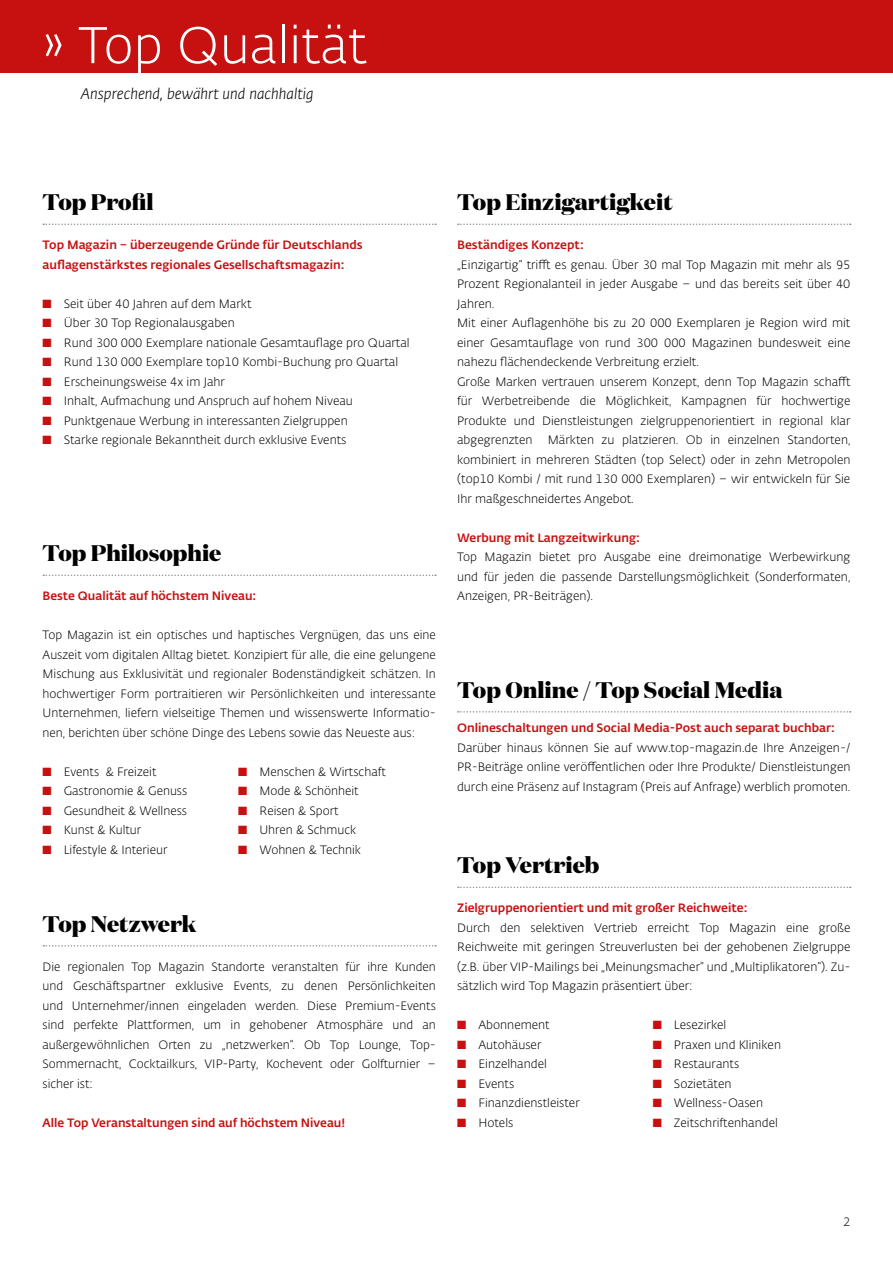
<style>
.page{position:relative;width:893px;height:1263px;background:#fff}
.page>*{position:absolute;margin:0;border:0;box-sizing:border-box;transform-origin:0 0}
.Überschrift{font:300 51px "Fedra Sans Alt Std";color:#fff}
.Überschrift-2{font:800 22.5px "Domaine Display";color:#000}
.Anleser{font:italic 300 15px "Fedra Sans Alt Std";color:#000}
.Anleser-2{font:300 12px/19.5px "Fedra Sans Alt Std";color:#000;text-align:justify}
.Anleser-3{font:500 12px/19.5px "Fedra Sans Alt Std";color:#c61110}
.s1{color:#c61110}
</style>
<div class="page">
<div style="left:0;top:0;width:893px;height:72px;background:#c61110"></div>
<svg style="left:43px;top:224px;width:393px;height:1px"></svg>
<svg style="left:43px;top:575px;width:393px;height:1px"></svg>
<svg style="left:43px;top:945px;width:393px;height:2px"></svg>
<svg style="left:458px;top:711px;width:393px;height:2px"></svg>
<svg style="left:458px;top:887px;width:393px;height:1px"></svg>
<svg style="left:458px;top:224px;width:393px;height:1px"></svg>
<p class="Überschrift" style="left:43px;top:15px;width:326px">» Top Qualität</p>
<p class="Anleser" style="left:81px;top:85px;width:234px">Ansprechend, bewährt und nachhaltig</p>
<p class="Überschrift-2" style="left:43px;top:187px;width:112px">Top Profil</p>
<p class="Anleser-3" style="left:43px;top:235px;width:322px">Top Magazin – überzeugende Gründe für Deutschlands auflagenstärkstes regionales Gesellschaftsmagazin:</p>
<p class="Anleser-2" style="left:43px;top:294px;width:211px"><span class="s1">■</span> Seit über 40 Jahren auf dem Markt</p>
<p class="Anleser-2" style="left:43px;top:313px;width:194px"><span class="s1">■</span> Über 30 Top Regionalausgaben</p>
<p class="Anleser-2" style="left:43px;top:333px;width:369px"><span class="s1">■</span> Rund 300 000 Exemplare nationale Gesamtauflage pro Quartal</p>
<p class="Anleser-2" style="left:43px;top:352px;width:357px"><span class="s1">■</span> Rund 130 000 Exemplare top10 Kombi-Buchung pro Quartal</p>
<p class="Anleser-2" style="left:43px;top:372px;width:184px"><span class="s1">■</span> Erscheinungsweise 4x im Jahr</p>
<p class="Anleser-2" style="left:43px;top:391px;width:312px"><span class="s1">■</span> Inhalt, Aufmachung und Anspruch auf hohem Niveau</p>
<p class="Anleser-2" style="left:43px;top:411px;width:307px"><span class="s1">■</span> Punktgenaue Werbung in interessanten Zielgruppen</p>
<p class="Anleser-2" style="left:43px;top:430px;width:305px"><span class="s1">■</span> Starke regionale Bekanntheit durch exklusive Events</p>
<p class="Überschrift-2" style="left:43px;top:538px;width:180px">Top Philosophie</p>
<p class="Anleser-3" style="left:43px;top:586px;width:215px">Beste Qualität auf höchstem Niveau:</p>
<p class="Anleser-2" style="left:43px;top:625px;width:395px">Top Magazin ist ein optisches und haptisches Vergnügen, das uns eine Auszeit vom digitalen Alltag bietet. Konzipiert für alle, die eine gelungene Mischung aus Exklusivität und regionaler Bodenständigkeit schätzen. In hochwertiger Form portraitieren wir Persönlichkeiten und interessante Unternehmen, liefern vielseitige Themen und wissenswerte Informatio&shy;nen, berichten über schöne Dinge des Lebens sowie das Neueste aus:</p>
<p class="Anleser-2" style="left:43px;top:762px;width:115px"><span class="s1">■</span> Events &amp; Freizeit</p>
<p class="Anleser-2" style="left:238px;top:762px;width:149px"><span class="s1">■</span> Menschen &amp; Wirtschaft</p>
<p class="Anleser-2" style="left:43px;top:781px;width:146px"><span class="s1">■</span> Gastronomie &amp; Genuss</p>
<p class="Anleser-2" style="left:238px;top:781px;width:122px"><span class="s1">■</span> Mode &amp; Schönheit</p>
<p class="Anleser-2" style="left:43px;top:801px;width:146px"><span class="s1">■</span> Gesundheit &amp; Wellness</p>
<p class="Anleser-2" style="left:238px;top:801px;width:102px"><span class="s1">■</span> Reisen &amp; Sport</p>
<p class="Anleser-2" style="left:43px;top:820px;width:100px"><span class="s1">■</span> Kunst &amp; Kultur</p>
<p class="Anleser-2" style="left:238px;top:820px;width:120px"><span class="s1">■</span> Uhren &amp; Schmuck</p>
<p class="Anleser-2" style="left:43px;top:840px;width:126px"><span class="s1">■</span> Lifestyle &amp; Interieur</p>
<p class="Anleser-2" style="left:238px;top:840px;width:125px"><span class="s1">■</span> Wohnen &amp; Technik</p>
<p class="Überschrift-2" style="left:43px;top:909px;width:155px">Top Netzwerk</p>
<p class="Anleser-2" style="left:43px;top:957px;width:395px">Die regionalen Top Magazin Standorte veranstalten für ihre Kunden und Geschäftspartner exklusive Events, zu denen Persönlichkeiten und Unternehmer/innen eingeladen werden. Diese Premium-Events sind perfekte Plattformen, um in gehobener Atmosphäre und an außergewöhnlichen Orten zu „netzwerken“. Ob Top Lounge, Top-Sommernacht, Cocktailkurs, VIP-Party, Kochevent oder Golfturnier – sicher ist:</p>
<p class="Anleser-3" style="left:43px;top:1113px;width:304px">Alle Top Veranstaltungen sind auf höchstem Niveau!</p>
<p class="Überschrift-2" style="left:457px;top:187px;width:217px">Top Einzigartigkeit</p>
<p class="Anleser-3" style="left:457px;top:235px;width:128px">Beständiges Konzept:</p>
<p class="Anleser-2" style="left:457px;top:255px;width:395px">„Einzigartig“ trifft es genau. Über 30 mal Top Magazin mit mehr als 95<br>Prozent Regionalanteil in jeder Ausgabe – und das bereits seit über 40<br>Jahren.</p>
<p class="Anleser-2" style="left:457px;top:313px;width:395px">Mit einer Auflagenhöhe bis zu 20 000 Exemplaren je Region wird mit einer Gesamtauflage von rund 300 000 Magazinen bundesweit eine nahezu flächendeckende Verbreitung erzielt.</p>
<p class="Anleser-2" style="left:457px;top:372px;width:395px">Große Marken vertrauen unserem Konzept, denn Top Magazin schafft für Werbetreibende die Möglichkeit, Kampagnen für hochwertige Produkte und Dienstleistungen zielgruppenorientiert in regional klar abgegrenzten</p>
<p class="Anleser-2" style="left:457px;top:430px;width:395px;text-indent:91px">Märkten zu platzieren. Ob in einzelnen Standorten, kombiniert in mehreren Städten (top Select) oder in zehn Metropolen (top10 Kombi / mit rund 130 000 Exemplaren) – wir entwickeln für Sie Ihr maßgeschneidertes Angebot.</p>
<p class="Anleser-3" style="left:457px;top:528px;width:184px">Werbung mit Langzeitwirkung:</p>
<p class="Anleser-2" style="left:457px;top:547px;width:395px">Top Magazin bietet pro Ausgabe eine dreimonatige Werbewirkung und für jeden die passende Darstellungsmöglichkeit (Sonderformaten, Anzeigen, PR-Beiträgen).</p>
<p class="Überschrift-2" style="left:457px;top:675px;width:327px">Top Online / Top Social Media</p>
<p class="Anleser-3" style="left:457px;top:718px;width:379px">Onlineschaltungen und Social Media-Post auch separat buchbar:</p>
<p class="Anleser-2" style="left:457px;top:738px;width:395px">Darüber hinaus können Sie auf www.top-magazin.de Ihre Anzeigen-/ PR-Beiträge online veröffentlichen oder Ihre Produkte/ Dienstleistungen durch eine Präsenz auf Instagram (Preis auf Anfrage) werblich promoten.</p>
<p class="Überschrift-2" style="left:457px;top:850px;width:144px">Top Vertrieb</p>
<p class="Anleser-3" style="left:457px;top:898px;width:292px">Zielgruppenorientiert und mit großer Reichweite:</p>
<p class="Anleser-2" style="left:457px;top:918px;width:395px">Durch den selektiven Vertrieb erreicht Top Magazin eine große Reichweite mit geringen Streuverlusten bei der gehobenen Zielgruppe (z.B. über VIP-Mailings bei „Meinungsmacher“ und „Multiplikatoren“). Zu&shy;sätzlich wird Top Magazin präsentiert über:</p>
<p class="Anleser-2" style="left:457px;top:1015px;width:94px"><span class="s1">■</span> Abonnement</p>
<p class="Anleser-2" style="left:653px;top:1015px;width:75px"><span class="s1">■</span> Lesezirkel</p>
<p class="Anleser-2" style="left:457px;top:1035px;width:86px"><span class="s1">■</span> Autohäuser</p>
<p class="Anleser-2" style="left:653px;top:1035px;width:130px"><span class="s1">■</span> Praxen und Kliniken</p>
<p class="Anleser-2" style="left:457px;top:1054px;width:91px"><span class="s1">■</span> Einzelhandel</p>
<p class="Anleser-2" style="left:653px;top:1054px;width:88px"><span class="s1">■</span> Restaurants</p>
<p class="Anleser-2" style="left:457px;top:1074px;width:59px"><span class="s1">■</span> Events</p>
<p class="Anleser-2" style="left:653px;top:1074px;width:80px"><span class="s1">■</span> Sozietäten</p>
<p class="Anleser-2" style="left:457px;top:1093px;width:124px"><span class="s1">■</span> Finanzdienstleister</p>
<p class="Anleser-2" style="left:653px;top:1093px;width:112px"><span class="s1">■</span> Wellness-Oasen</p>
<p class="Anleser-2" style="left:457px;top:1113px;width:58px"><span class="s1">■</span> Hotels</p>
<p class="Anleser-2" style="left:653px;top:1113px;width:127px"><span class="s1">■</span> Zeitschriftenhandel</p>
<p class="Anleser-2" style="left:843px;top:1212px;width:9px">2</p>
</div>
